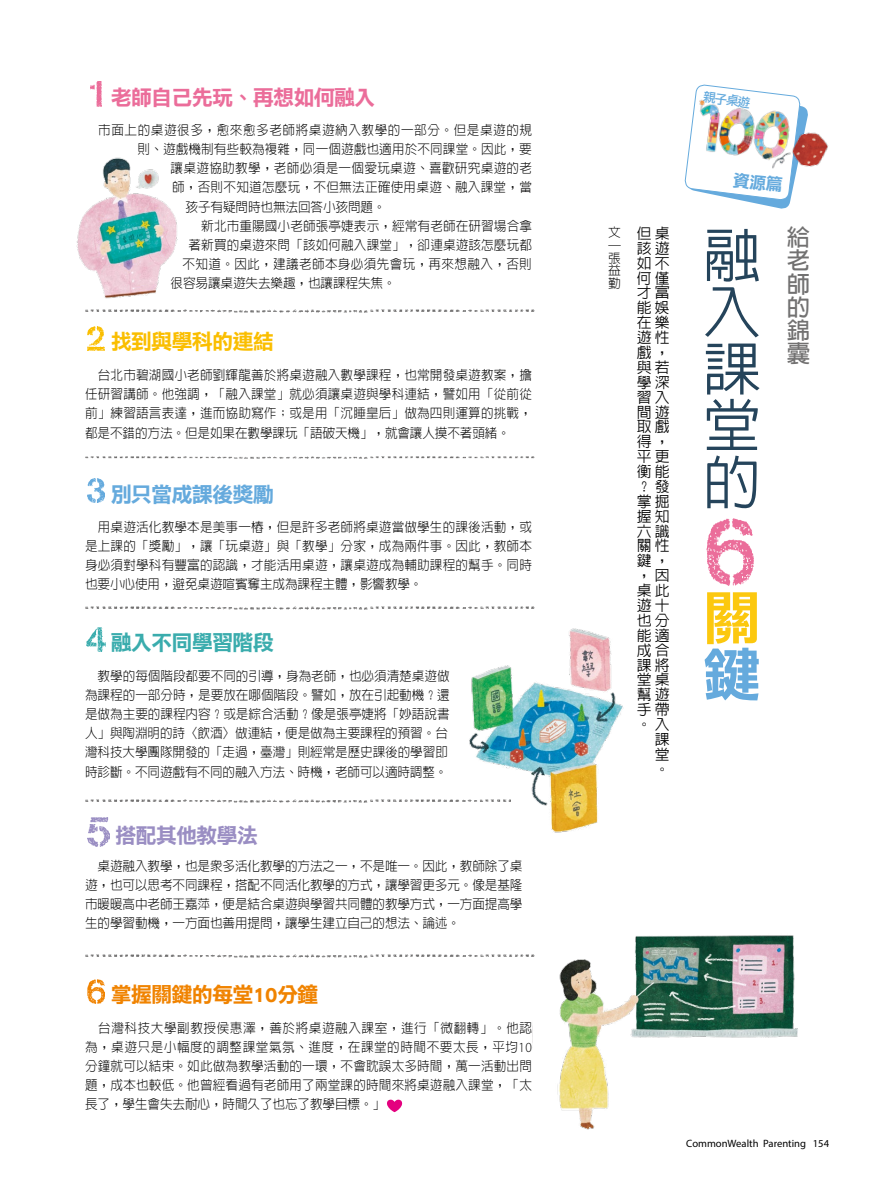
<style>
.page{position:relative;width:893px;height:1191px;background:#fff}
.page>*{position:absolute;margin:0;border:0;box-sizing:border-box;transform-origin:0 0}
.t1{font:500 58.5px/56.7px "AR Hei B5";color:#25445b;text-align:justify}
.t2{font:58.5px "DF Li Hei Std W7";color:#fcc80f}
.t3{font:58.5px "DF Li Hei Std W7";color:#65aadd}
.t4{font:700 23.4px/23.1px "AR Hei B5";color:#727171;text-align:justify}
.t5{font:21.3px "DF Li Hei Std W7";letter-spacing:-.045em;color:#eb6d9a}
.t6{font:21.3px "DF Li Hei Std W7";letter-spacing:-.045em;color:#f08300}
.t7{font:21.3px "DF Li Hei Std W7";letter-spacing:-.045em;color:#fabe00}
.t8{font:21.3px "DF Li Hei Std W7";letter-spacing:-.045em;color:#65aadd}
.t9{font:21.3px "DF Li Hei Std W7";letter-spacing:-.045em;color:#3aacad}
.t10{font:21.3px "DF Li Hei Std W7";letter-spacing:-.045em;color:#9a8ec3}
.t11{font:500 14.85px/14.9px "AR Hei B5";color:#000;text-align:justify}
.t12{font:300 13.35px/19.2px "AR Hei B5";letter-spacing:-.005em;color:#000;text-align:justify;scale:.95 1}
.t13{font:300 13.35px "AR Hei B5";letter-spacing:.025em;color:#000;scale:.95 1}
.t14{font:300 13.35px "AR Hei B5";letter-spacing:.045em;color:#000;scale:.95 1}
.t15{font:300 13.35px "AR Hei B5";letter-spacing:.02em;color:#000;scale:.95 1}
.t16{font:300 12.75px/12.8px "AR Hei B5";color:#000;text-align:justify}
.t17{font:12.75px "DF Li Hei Std W5";color:#65aadd}
.t18{font:10.65px "Myriad Pro";color:#000}
.s1{font-family:"Myriad Pro";font-size:13.95px}
</style>
<div class="page">
<img style="left:91px;top:82px;width:11px;height:24px">
<img style="left:88px;top:326px;width:17px;height:25px">
<img style="left:87px;top:478px;width:18px;height:25px">
<img style="left:87px;top:627px;width:19px;height:24px">
<img style="left:87px;top:817px;width:22px;height:30px">
<img style="left:88px;top:979px;width:17px;height:24px">
<img style="left:707px;top:518px;width:46px;height:68px">
<img style="left:557px;top:935px;width:241px;height:195px">
<img style="left:469px;top:628px;width:154px;height:205px">
<img style="left:85px;top:456px;width:450px;height:2px">
<img style="left:85px;top:310px;width:450px;height:2px">
<img style="left:85px;top:607px;width:450px;height:2px">
<img style="left:85px;top:954px;width:450px;height:3px">
<img style="left:85px;top:799px;width:425px;height:3px">
<img style="left:76px;top:157px;width:102px;height:142px">
<img style="left:809px;top:132px;width:19px;height:35px">
<svg style="left:387px;top:1099px;width:15px;height:13px"></svg>
<img style="left:684px;top:84px;width:125px;height:125px">
<h3 class="t5" style="left:111px;top:86px;width:266px">老師自己先玩、再想如何融入</h3>
<p class="t14" style="left:85px;top:123px;width:472px">　市面上的桌遊很多，愈來愈多老師將桌遊納入教學的一部分。但是桌遊的規</p>
<p class="t12" style="left:138px;top:139px;width:417px">則、遊戲機制有些較為複雜，同一個遊戲也適用於不同課堂。因此，要</p>
<p class="t13" style="left:171px;top:162px;width:382px">讓桌遊協助教學，老師必須是一個愛玩桌遊、喜歡研究桌遊的老</p>
<p class="t15" style="left:172px;top:181px;width:380px">師，否則不知道怎麼玩，不但無法正確使用桌遊、融入課堂，當</p>
<p class="t12" style="left:186px;top:197px;width:212px">孩子有疑問時也無法回答小孩問題。</p>
<p class="t12" style="left:189px;top:216px;width:363px">　新北市重陽國小老師張亭婕表示，經常有老師在研習場合拿</p>
<p class="t12" style="left:189px;top:235px;width:363px">著新買的桌遊來問「該如何融入課堂」，卻連桌遊該怎麼玩都</p>
<p class="t13" style="left:183px;top:257px;width:369px">不知道。因此，建議老師本身必須先會玩，再來想融入，否則</p>
<p class="t12" style="left:171px;top:273px;width:238px">很容易讓桌遊失去樂趣，也讓課程失焦。</p>
<h3 class="t7" style="left:111px;top:330px;width:165px">找到與學科的連結</h3>
<p class="t12" style="left:85px;top:365px;width:472px">　台北市碧湖國小老師劉輝龍善於將桌遊融入數學課程，也常開發桌遊教案，擔任研習講師。他強調，「融入課堂」就必須讓桌遊與學科連結，譬如用「從前從前」練習語言表達，進而協助寫作；或是用「沉睡皇后」做為四則運算的挑戰，都是不錯的方法。但是如果在數學課玩「語破天機」，就會讓人摸不著頭緒。</p>
<h3 class="t8" style="left:111px;top:482px;width:165px">別只當成課後獎勵</h3>
<p class="t12" style="left:85px;top:517px;width:472px">　用桌遊活化教學本是美事一樁，但是許多老師將桌遊當做學生的課後活動，或是上課的「獎勵」，讓「玩桌遊」與「教學」分家，成為兩件事。因此，教師本身必須對學科有豐富的認識，才能活用桌遊，讓桌遊成為輔助課程的幫手。同時也要小心使用，避免桌遊喧賓奪主成為課程主體，影響教學。</p>
<h3 class="t9" style="left:111px;top:631px;width:165px">融入不同學習階段</h3>
<p class="t12" style="left:85px;top:666px;width:385px;text-align:left">　教學的每個階段都要不同的引導，身為老師，也必須清楚桌遊做為課程的一部分時，是要放在哪個階段。譬如，放在引起動機？還是做為主要的課程內容？或是綜合活動？像是張亭婕將「妙語說書人」與陶淵明的詩〈飲酒〉做連結，便是做為主要課程的預習。台灣科技大學團隊開發的「走過，臺灣」則經常是歷史課後的學習即時診斷。不同遊戲有不同的融入方法、時機，老師可以適時調整。</p>
<h3 class="t10" style="left:115px;top:824px;width:145px">搭配其他教學法</h3>
<p class="t12" style="left:85px;top:856px;width:462px">　桌遊融入教學，也是眾多活化教學的方法之一，不是唯一。因此，教師除了桌遊，也可以思考不同課程，搭配不同活化教學的方式，讓學習更多元。像是基隆市暖暖高中老師王嘉萍，便是結合桌遊與學習共同體的教學方式，一方面提高學生的學習動機，一方面也善用提問，讓學生建立自己的想法、論述。</p>
<h3 class="t6" style="left:111px;top:983px;width:209px">掌握關鍵的每堂10分鐘</h3>
<p class="t12" style="left:85px;top:1018px;width:472px">　台灣科技大學副教授侯惠澤，善於將桌遊融入課室，進行「微翻轉」。他認為，桌遊只是小幅度的調整課堂氣氛、進度，在課堂的時間不要太長，平均<span class="s1">10</span>分鐘就可以結束。如此做為教學活動的一環，不會耽誤太多時間，萬一活動出問題，成本也較低。他曾經看過有老師用了兩堂課的時間來將桌遊融入課堂，「太長了，學生會失去耐心，時間久了也忘了教學目標。「</p>
<p class="t17" style="left:704px;top:90px;width:49px;rotate:7deg">親子桌遊</p>
<p class="t16" style="left:608px;top:226px;width:14px">文</p>
<p class="t16" style="left:621px;top:238px;width:14px;rotate:90deg">∣</p>
<p class="t16" style="left:608px;top:251px;width:14px">張益勤</p>
<p class="t11" style="left:637px;top:226px;width:34px;text-align:left">但桌該遊如不何僅才富能娛在樂遊性戲，與若學深習入間遊取戲得，平更衡能</p>
<p class="t11" style="left:655px;top:479px;width:16px">發</p>
<p class="t11" style="left:637px;top:479px;width:11px">？</p>
<p class="t11" style="left:637px;top:494px;width:34px">掌掘握知六識關性鍵，</p>
<p class="t11" style="left:655px;top:568px;width:15px">因</p>
<p class="t11" style="left:637px;top:568px;width:10px">，</p>
<p class="t11" style="left:637px;top:583px;width:34px">桌此遊十也分能適成合課將堂桌幫遊手帶</p>
<p class="t11" style="left:655px;top:717px;width:16px">入課堂</p>
<p class="t11" style="left:637px;top:717px;width:11px">。</p>
<p class="t11" style="left:655px;top:761px;width:11px">。</p>
<h1 class="t1" style="left:703px;top:227px;width:58px">融入課堂的</h1>
<h2 class="t4" style="left:787px;top:226px;width:24px">給老師的錦囊</h2>
<h1 class="t2" style="left:703px;top:586px;width:56px">關</h1>
<h1 class="t3" style="left:703px;top:643px;width:57px">鍵</h1>
<p class="t18" style="left:686px;top:1136px;width:121px">CommonWealth Parenting</p>
<p class="t18" style="left:813px;top:1136px;width:18px">154</p>
</div>
